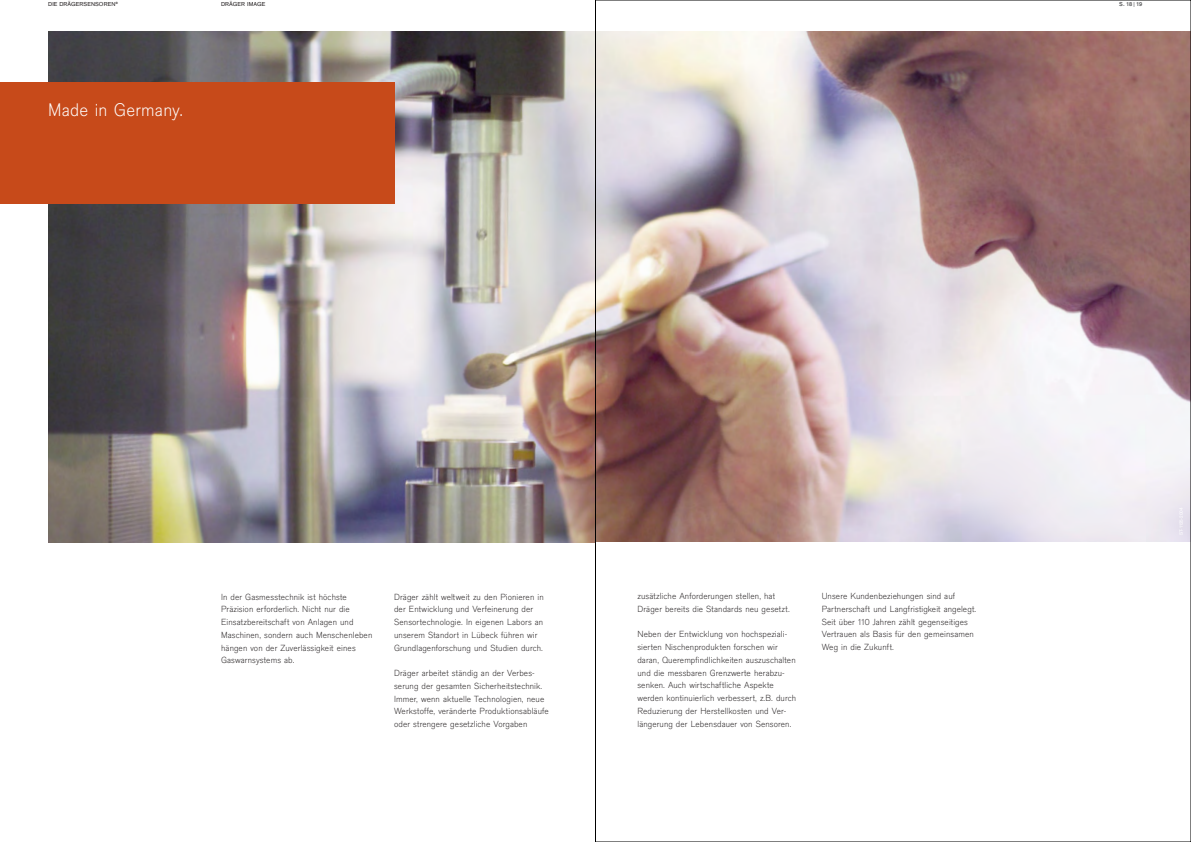
<style>
.page{position:relative;width:1191px;height:842px;background:#fff}
.page>*{position:absolute;margin:0;border:0;box-sizing:border-box;transform-origin:0 0}
.t1{font:300 19px "Draeger San";letter-spacing:.01em;color:#fff}
.t2{font:300 9.2px/12.8px "Draeger San";letter-spacing:.01em;color:#231f20}
.t3{font:6px "Draeger San";letter-spacing:.01em;color:#231f20}
.t4{font:700 6px "Draeger San";color:#58595b}
.s1{font-weight:400}
</style>
<div class="page">
<img style="left:48px;top:31px;width:547px;height:511px">
<div style="left:0;top:83px;width:394px;height:121px;background:#c74a1a"></div>
<img style="left:597px;top:31px;width:592px;height:511px">
<p class="t3" style="left:48px;top:1px;width:71px">DIE DRÄGERSENSOREN<sup>®</sup></p>
<p class="t3" style="left:221px;top:1px;width:46px">DRÄGER IMAGE</p>
<p class="t1" style="left:48px;top:100px;width:136px">Made in Germany.</p>
<p class="t4" style="left:1119px;top:1px;width:24px">S. 18<span class="s1">|</span>19</p>
<p class="t2" style="left:221px;top:590px;width:153px">In der Gasmesstechnik ist höchste Präzision erforderlich. Nicht nur die Einsatzbereitschaft von Anlagen und Maschinen, sondern auch Menschenleben hängen von der Zuverlässigkeit eines Gaswarnsystems ab.</p>
<p class="t2" style="left:394px;top:590px;width:151px">Dräger zählt weltweit zu den Pionieren in der Entwicklung und Verfeinerung der Sensortechnologie. In eigenen Labors an unserem Standort in Lübeck führen wir Grundlagenforschung und Studien durch.</p>
<p class="t2" style="left:394px;top:667px;width:156px">Dräger arbeitet ständig an der Verbes - serung der gesamten Sicherheitstechnik.<br>Immer, wenn aktuelle Technologien, neue Werkstoffe, veränderte Produktionsabläufe oder strengere gesetzliche Vorgaben</p>
<p class="t2" style="left:637px;top:590px;width:154px">zusätzliche Anforderungen stellen, hat<br>Dräger bereits die Standards neu gesetzt.</p>
<p class="t2" style="left:637px;top:628px;width:160px">Neben der Entwicklung von hochspeziali - sierten Nischenprodukten forschen wir daran, Querempfindlichkeiten auszuschalten und die messbaren Grenzwerte herabzu - senken. Auch wirtschaftliche Aspekte werden kontinuierlich verbessert, z.B. durch Reduzierung der Herstellkosten und Ver - längerung der Lebensdauer von Sensoren.</p>
<p class="t2" style="left:821px;top:590px;width:156px">Unsere Kundenbeziehungen sind auf Partnerschaft und Langfristigkeit angelegt.<br>Seit über 110 Jahren zählt gegenseitiges Vertrauen als Basis für den gemeinsamen Weg in die Zukunft.</p>
</div>
